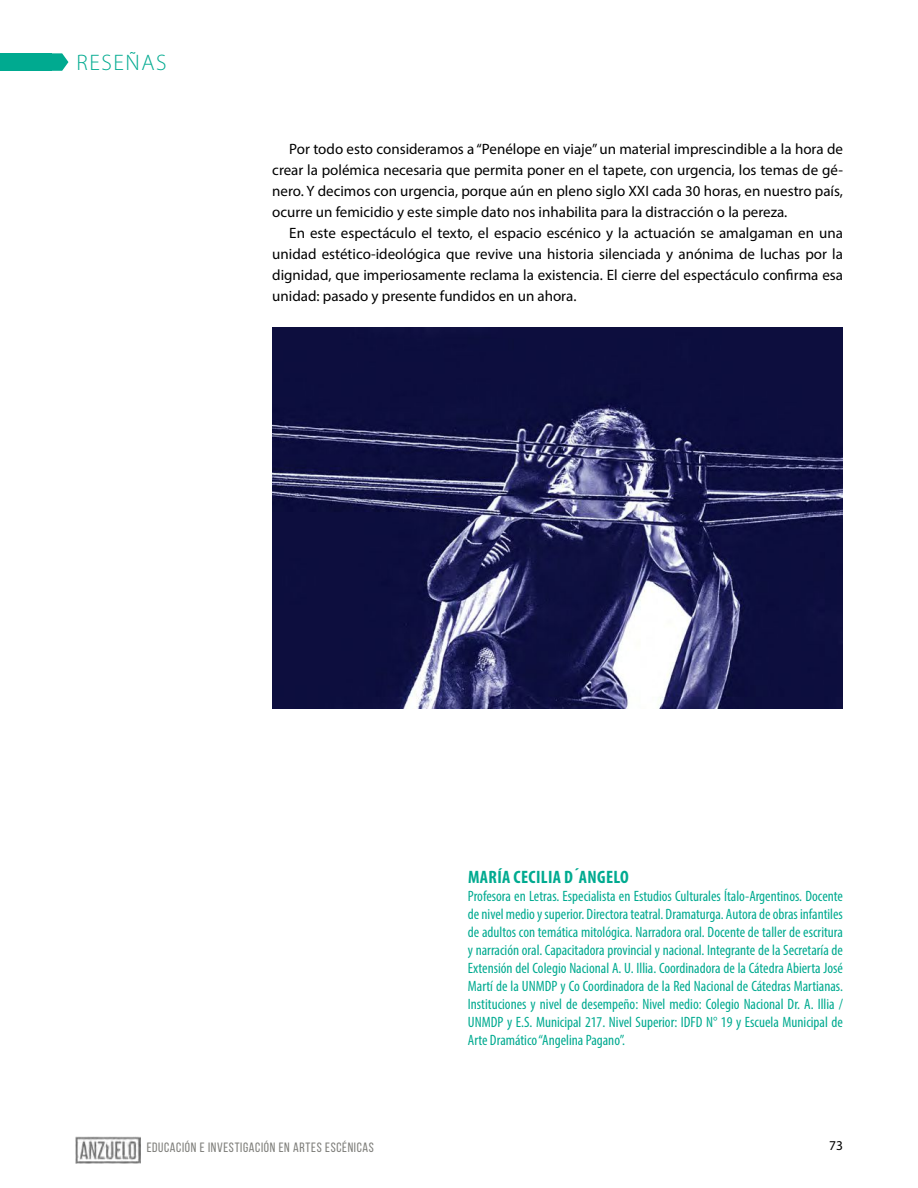
<style>
.page{position:relative;width:918px;height:1188px;background:#fff}
.page>*{position:absolute;margin:0;border:0;box-sizing:border-box;transform-origin:0 0}
.top{font:300 22.5px "Myriad Pro";letter-spacing:.07em;color:#00aa90}
._04_autor{font:700 condensed 18px "Myriad Pro";letter-spacing:.02em;color:#00aa90}
._04_autor-2{font:condensed 15px/18px "Myriad Pro";color:#00aa90;text-align:justify}
._02_texto{font:15px/21px "Myriad Pro";color:#000;text-align:justify}
.t1{font:13.5px "Bebas Neue";letter-spacing:.05em;color:#7e7e7a}
.t2{font:13.5px "Myriad Pro";color:#000}
</style>
<div class="page">
<img style="left:75px;top:1136px;width:65px;height:27px">
<div style="left:0;top:54px;width:51px;height:17px;background:#00aa90"></div>
<svg style="left:50px;top:53px;width:18px;height:18px"></svg>
<img style="left:272px;top:327px;width:571px;height:381px">
<p class="top" style="left:77px;top:49px;width:92px">RESEÑAS</p>
<p class="_02_texto" style="left:272px;top:138px;width:572px;text-indent:17px">Por todo esto consideramos a “Penélope en viaje” un material imprescindible a la hora de crear la polémica necesaria que permita poner en el tapete, con urgencia, los temas de gé&shy;nero. Y decimos con urgencia, porque aún en pleno siglo XXI cada 30 horas, en nuestro país, ocurre un femicidio y este simple dato nos inhabilita para la distracción o la pereza.</p>
<p class="_02_texto" style="left:272px;top:222px;width:572px;text-indent:17px">En este espectáculo el texto, el espacio escénico y la actuación se amalgaman en una unidad estético-ideológica que revive una historia silenciada y anónima de luchas por la dignidad, que imperiosamente reclama la existencia. El cierre del espectáculo confirma esa unidad: pasado y presente fundidos en un ahora.</p>
<p class="_04_autor" style="left:468px;top:865px;width:162px">MARÍA CECILIA D´ANGELO</p>
<p class="_04_autor-2" style="left:468px;top:887px;width:377px">Profesora en Letras. Especialista en Estudios Culturales Ítalo-Argentinos. Docente de nivel medio y superior. Directora teatral. Dramaturga. Autora de obras infantiles de adultos con temática mitológica. Narradora oral. Docente de taller de escritura y narración oral. Capacitadora provincial y nacional. Integrante de la Secretaría de Extensión del Colegio Nacional A. U. Illia. Coordinadora de la Cátedra Abierta José Martí de la UNMDP y Co Coordinadora de la Red Nacional de Cátedras Martianas.<br>Instituciones y nivel de desempeño: Nivel medio: Colegio Nacional Dr. A. Illia / UNMDP y E.S. Municipal 217. Nivel Superior: IDFD N° 19 y Escuela Municipal de Arte Dramático “Angelina Pagano”.</p>
<p class="t1" style="left:147px;top:1140px;width:229px">EDUCACIÓN E INVESTIGACIÓN EN ARTES ESCÉNICAS</p>
<p class="t2" style="left:829px;top:1137px;width:15px">73</p>
</div>
